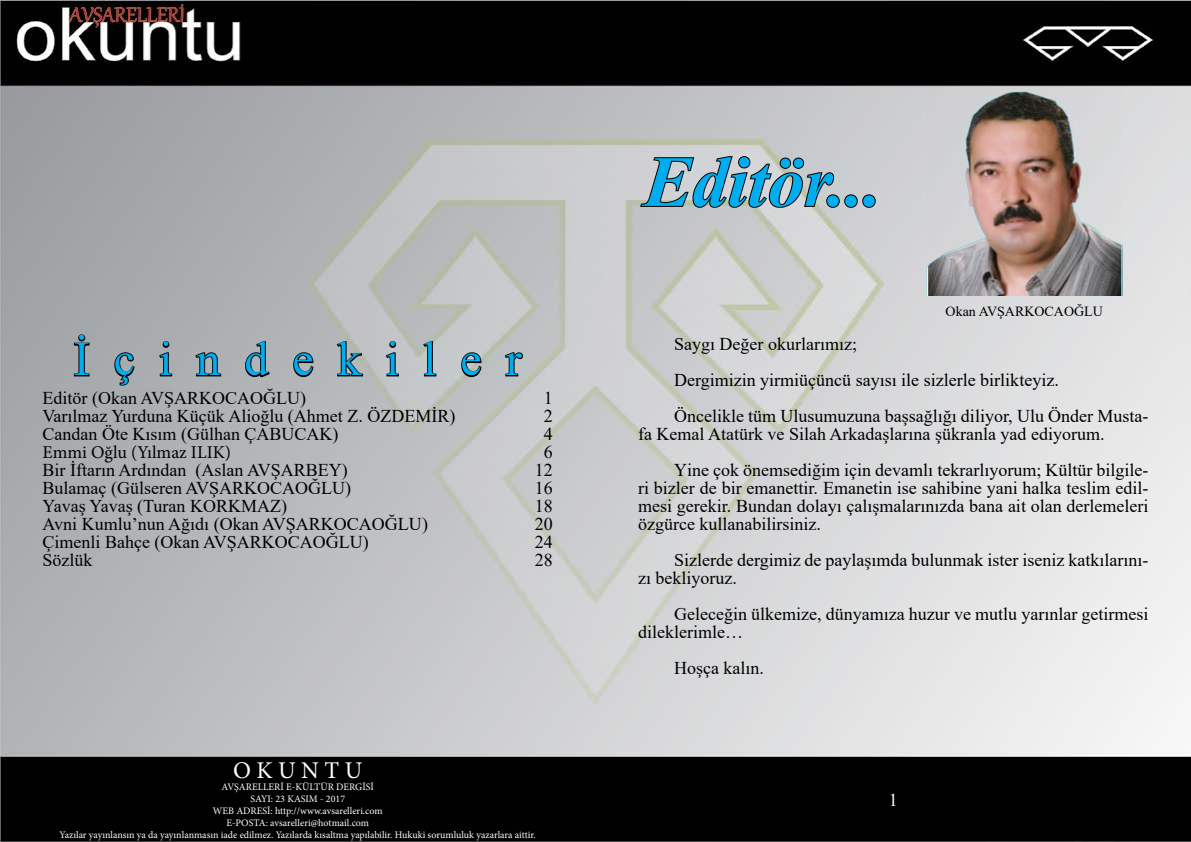
<style>
.page{position:relative;width:1191px;height:842px;background:#fff}
.page>*{position:absolute;margin:0;border:0;box-sizing:border-box;transform-origin:0 0}
.t1{font:italic 700 72px "Times New Roman";color:#00aeef}
.t2{font:48px "Times New Roman";color:#00aeef}
.t3{font:24px "Minion Pro";color:#fff}
.t4{font:18px/18px "Times New Roman";color:#000}
.t5{font:18px "Minion Pro";color:#000}
.t6{font:18px "Times New Roman";color:#fff}
.t7{font:14px "Times New Roman";color:#000}
.t8{font:10px/12px "Minion Pro";color:#fff;text-align:center}
</style>
<div class="page">
<img style="left:0;top:0;width:1190px;height:842px">
<svg style="left:73px;top:333px;width:18px;height:44px"></svg>
<svg style="left:113px;top:351px;width:23px;height:36px"></svg>
<svg style="left:158px;top:339px;width:15px;height:38px"></svg>
<svg style="left:194px;top:351px;width:28px;height:26px"></svg>
<svg style="left:244px;top:340px;width:27px;height:38px"></svg>
<svg style="left:292px;top:351px;width:22px;height:27px"></svg>
<svg style="left:335px;top:339px;width:29px;height:38px"></svg>
<svg style="left:384px;top:339px;width:16px;height:38px"></svg>
<svg style="left:422px;top:339px;width:15px;height:38px"></svg>
<svg style="left:460px;top:351px;width:22px;height:27px"></svg>
<svg style="left:503px;top:351px;width:22px;height:26px"></svg>
<svg style="left:638px;top:155px;width:239px;height:61px;background:#a7a9aa"></svg>
<img style="left:926px;top:85px;width:196px;height:210px">
<h2 class="t2" style="left:74px;top:325px;width:449px">İ ç i n d e k i l e r</h2>
<p class="t4" style="left:43px;top:389px;width:414px">Editör (Okan AVŞARKOCAOĞLU)<br>Varılmaz Yurduna Küçük Alioğlu (Ahmet Z. ÖZDEMİR)<br>Candan Öte Kısım (Gülhan ÇABUCAK)</p>
<p class="t5" style="left:43px;top:441px;width:190px">Emmi Oğlu (Yılmaz ILIK)</p>
<p class="t4" style="left:43px;top:461px;width:387px">Bir İftarın Ardından (Aslan AVŞARBEY)<br>Bulamaç (Gülseren AVŞARKOCAOĞLU)<br>Yavaş Yavaş (Turan KORKMAZ)<br>Avni Kumlu’nun Ağıdı (Okan AVŞARKOCAOĞLU)<br>Çimenli Bahçe (Okan AVŞARKOCAOĞLU)<br>Sözlük</p>
<p class="t4" style="left:535px;top:389px;width:19px;text-align:center">1<br>2<br>4<br>6<br>12<br>16<br>18<br>20<br>24<br>28</p>
<h3 class="t3" style="left:233px;top:754px;width:131px">O K U N T U</h3>
<p class="t8" style="left:60px;top:781px;width:478px">AVŞARELLERİ E-KÜLTÜR DERGİSİ<br>SAYI: 23 KASIM - 2017<br>WEB ADRESİ: http://www.avsarelleri.com<br>E-POSTA: avsarelleri@hotmail.com<br>Yazılar yayınlansın ya da yayınlanmasın iade edilmez. Yazılarda kısaltma yapılabilir. Hukuki sorumluluk yazarlara aittir.</p>
<h1 class="t1" style="left:644px;top:132px;width:240px">Editör...</h1>
<p class="t7" style="left:945px;top:302px;width:159px">Okan AVŞARKOCAOĞLU</p>
<p class="t4" style="left:674px;top:325px;width:476px;line-height:36px">Saygı Değer okurlarımız;<br>Dergimizin yirmiüçüncü sayısı ile sizlerle birlikteyiz.<br>Öncelikle tüm Ulusumuzuna başsağlığı diliyor, Ulu Önder Musta-</p>
<p class="t4" style="left:674px;top:415px;width:476px;line-height:36px;text-indent:-36px">fa Kemal Atatürk ve Silah Arkadaşlarına şükranla yad ediyorum.<br>Yine çok önemsediğim için devamlı tekrarlıyorum; Kültür bilgile-</p>
<p class="t4" style="left:638px;top:478px;width:512px;text-align:justify">ri bizler de bir emanettir. Emanetin ise sahibine yani halka teslim edil&shy;mesi gerekir. Bundan dolayı çalışmalarınızda bana ait olan derlemeleri özgürce kullanabilirsiniz.</p>
<p class="t4" style="left:638px;top:550px;width:512px;text-indent:36px">Sizlerde dergimiz de paylaşımda bulunmak ister iseniz katkılarını&shy;zı bekliyoruz.</p>
<p class="t4" style="left:638px;top:604px;width:512px;text-indent:36px">Geleceğin ülkemize, dünyamıza huzur ve mutlu yarınlar getirmesi dileklerimle…</p>
<p class="t4" style="left:674px;top:658px;width:91px">Hoşça kalın.</p>
<p class="t6" style="left:888px;top:787px;width:10px">1</p>
</div>
